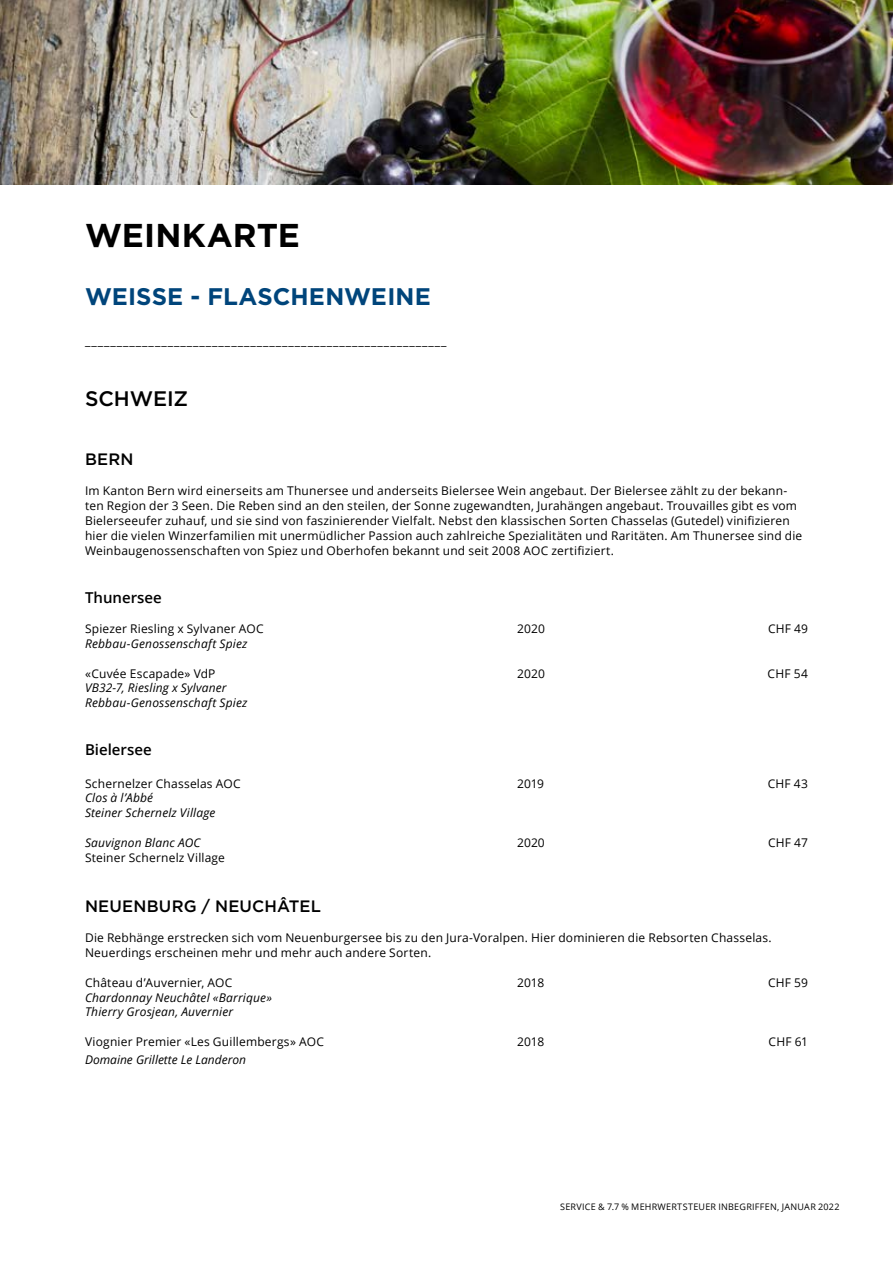
<style>
.page{position:relative;width:893px;height:1263px;background:#fff}
.page>*{position:absolute;margin:0;border:0;box-sizing:border-box;transform-origin:0 0}
.t1{font:700 33px "Gotham";color:#000}
.t2{font:700 24px "Gotham";letter-spacing:.005em;color:#00457b}
.t3{font:500 21px "Gotham";letter-spacing:-.005em;color:#000}
.t4{font:500 16.5px "Gotham";letter-spacing:.01em;color:#000}
.t5{font:600 15px "Open Sans";color:#000}
.t6{font:12px/15px "Open Sans";letter-spacing:.015em;color:#000}
.t7{font:italic 12px/15px "Open Sans";letter-spacing:.015em;color:#000}
.t8{font:9px "Open Sans";letter-spacing:.03em;color:#000}
</style>
<div class="page">
<img style="left:0;top:0;width:893px;height:185px">
<h1 class="t1" style="left:85px;top:214px;width:216px">WEINKARTE</h1>
<h2 class="t2" style="left:85px;top:281px;width:347px">WEISSE - FLASCHENWEINE</h2>
<p class="t6" style="left:85px;top:332px;width:363px">_________________________________________________________</p>
<h3 class="t3" style="left:85px;top:386px;width:105px">SCHWEIZ</h3>
<h3 class="t4" style="left:85px;top:450px;width:50px">BERN</h3>
<p class="t6" style="left:85px;top:483px;width:719px">Im Kanton Bern wird einerseits am Thunersee und anderseits Bielersee Wein angebaut. Der Bielersee zählt zu der bekann&shy;ten Region der 3 Seen. Die Reben sind an den steilen, der Sonne zugewandten, Jurahängen angebaut. Trouvailles gibt es vom Bielerseeufer zuhauf, und sie sind von faszinierender Vielfalt. Nebst den klassischen Sorten Chasselas (Gutedel) vinifizieren hier die vielen Winzerfamilien mit unermüdlicher Passion auch zahlreiche Spezialitäten und Raritäten. Am Thunersee sind die Weinbaugenossenschaften von Spiez und Oberhofen bekannt und seit 2008 AOC zertifiziert.</p>
<p class="t5" style="left:85px;top:587px;width:78px">Thunersee</p>
<p class="t6" style="left:85px;top:621px;width:180px">Spiezer Riesling x Sylvaner AOC</p>
<p class="t6" style="left:517px;top:621px;width:29px">2020</p>
<p class="t6" style="left:768px;top:621px;width:41px">CHF 49</p>
<p class="t7" style="left:85px;top:635px;width:164px">Rebbau-Genossenschaft Spiez</p>
<p class="t6" style="left:85px;top:665px;width:132px">«Cuvée Escapade» VdP</p>
<p class="t6" style="left:517px;top:665px;width:29px">2020</p>
<p class="t6" style="left:768px;top:665px;width:42px">CHF 54</p>
<p class="t7" style="left:85px;top:680px;width:164px">VB32-7, Riesling x Sylvaner<br>Rebbau-Genossenschaft Spiez</p>
<p class="t5" style="left:85px;top:739px;width:68px">Bielersee</p>
<p class="t6" style="left:85px;top:776px;width:157px">Schernelzer Chasselas AOC</p>
<p class="t6" style="left:517px;top:776px;width:29px">2019</p>
<p class="t6" style="left:768px;top:776px;width:42px">CHF 43</p>
<p class="t7" style="left:85px;top:790px;width:132px">Clos à l’Abbé<br>Steiner Schernelz Village</p>
<p class="t7" style="left:85px;top:835px;width:117px">Sauvignon Blanc AOC</p>
<p class="t6" style="left:517px;top:835px;width:29px">2020</p>
<p class="t6" style="left:768px;top:835px;width:41px">CHF 47</p>
<p class="t6" style="left:85px;top:850px;width:141px">Steiner Schernelz Village</p>
<h3 class="t4" style="left:85px;top:897px;width:237px">NEUENBURG / NEUCHÂTEL</h3>
<p class="t6" style="left:85px;top:930px;width:688px">Die Rebhänge erstrecken sich vom Neuenburgersee bis zu den Jura-Voralpen. Hier dominieren die Rebsorten Chasselas.<br>Neuerdings erscheinen mehr und mehr auch andere Sorten.</p>
<p class="t6" style="left:85px;top:975px;width:149px">Château d’Auvernier, AOC</p>
<p class="t6" style="left:517px;top:975px;width:29px">2018</p>
<p class="t6" style="left:768px;top:975px;width:41px">CHF 59</p>
<p class="t7" style="left:85px;top:990px;width:188px;line-height:14.4px">Chardonnay Neuchâtel «Barrique»<br>Thierry Grosjean, Auvernier</p>
<p class="t6" style="left:85px;top:1033px;width:240px">Viognier Premier «Les Guillembergs» AOC</p>
<p class="t6" style="left:517px;top:1033px;width:29px">2018</p>
<p class="t6" style="left:769px;top:1033px;width:41px">CHF 61</p>
<p class="t7" style="left:85px;top:1051px;width:163px">Domaine Grillette Le Landeron</p>
<p class="t8" style="left:560px;top:1201px;width:281px">SERVICE &amp; 7.7 % MEHRWERTSTEUER INBEGRIFFEN, JANUAR 2022</p>
</div>
